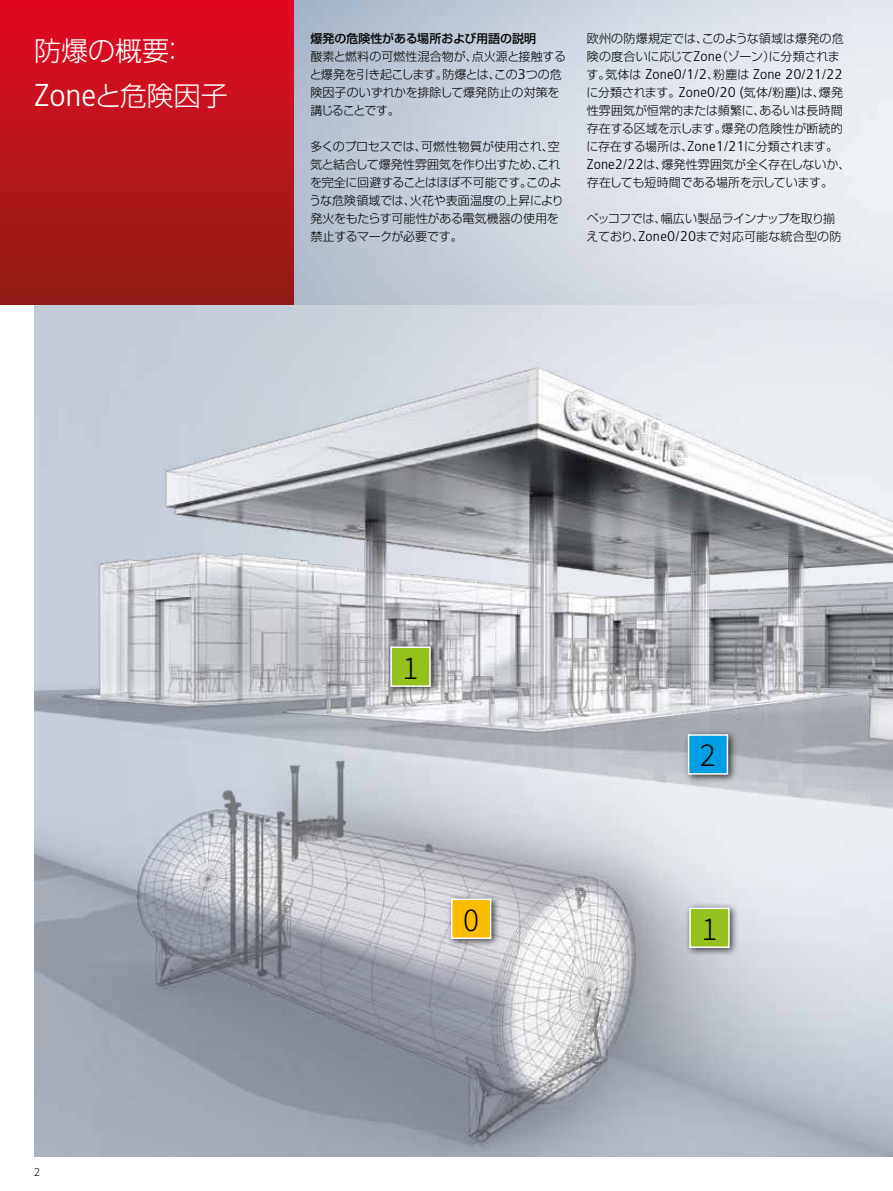
<style>
.page{position:relative;width:893px;height:1191px;background:#fff}
.page>*{position:absolute;margin:0;border:0;box-sizing:border-box;transform-origin:0 0}
.t1{font:300 30px "Noto Sans JP";color:#000}
.t2{font:300 27px/45px "Shin Go Pro";color:#fff}
.t3{font:300 condensed 14.1px "Frutiger LT Pro";letter-spacing:.01em;color:#000;scale:1.1 1}
.t4{font:300 12px/18px "Shin Go Pro";letter-spacing:-.01em;color:#000}
.t5{font:500 12px "Shin Go Pro";color:#000}
.t6{font:300 11.25px "Noto Sans JP";color:#000}
.s1{font-family:"Frutiger LT Pro";font-stretch:condensed;font-size:31.65px}
.s2{font-family:"Frutiger LT Pro";font-stretch:condensed;font-size:14.1px}
.s3{font-family:"Shin Go Pro";font-stretch:normal;font-size:12px}
</style>
<div class="page">
<img style="left:34px;top:304px;width:859px;height:853px">
<img style="left:293px;top:0;width:600px;height:304px">
<div style="left:0;top:0;width:293px;height:304px;background:linear-gradient(to bottom,#e50a22,#8f1d15)"></div>
<div style="left:446px;top:893px;width:55px;height:55px;background:#000;opacity:.75"></div>
<div style="left:452px;top:899px;width:39px;height:39px;background:#fabc00"></div>
<div style="left:451px;top:898px;width:40px;height:41px;border:2px solid #fff"></div>
<div style="left:684px;top:902px;width:55px;height:55px;background:#000;opacity:.75"></div>
<div style="left:690px;top:908px;width:39px;height:39px;background:#95c11f"></div>
<div style="left:689px;top:907px;width:41px;height:41px;border:2px solid #fff"></div>
<div style="left:386px;top:641px;width:54px;height:55px;background:#000;opacity:.75"></div>
<div style="left:391px;top:647px;width:39px;height:39px;background:#95c11f"></div>
<div style="left:390px;top:646px;width:41px;height:41px;border:2px solid #fff"></div>
<div style="left:683px;top:729px;width:55px;height:55px;background:#000;opacity:.75"></div>
<div style="left:689px;top:735px;width:38px;height:39px;background:#009fe3"></div>
<div style="left:688px;top:734px;width:40px;height:40px;border:2px solid #fff"></div>
<h2 class="t2" style="left:34px;top:25px;width:195px">防爆の概要：<br><span class="s1">Zone</span>と危険因子</h2>
<p class="t5" style="left:310px;top:29px;width:227px">爆発の危険性がある場所および用語の説明</p>
<p class="t4" style="left:310px;top:46px;width:258px">酸素と燃料の可燃性混合物が、点火源と接触すると爆発を引き起こします。防爆とは、この<span class="s2">3</span>つの危険因子のいずれかを排除して爆発防止の対策を講じることです。</p>
<p class="t4" style="left:309px;top:136px;width:256px">多くのプロセスでは、可燃性物質が使用され、空気と結合して爆発性雰囲気を作り出すため、これを完全に回避することはほぼ不可能です。このような危険領域では、火花や表面温度の上昇により発火をもたらす可能性がある電気機器の使用を禁止するマークが必要です。</p>
<p class="t4" style="left:587px;top:28px;width:259px">欧州の防爆規定では、このような領域は爆発の危険の度合いに応じて<span class="s2">Zone</span>（ゾーン）に分類されま</p>
<p class="t3" style="left:587px;top:66px;width:234px"><span class="s3">す。気体は</span> Zone0/1/2<span class="s3">、粉塵は</span> Zone 20/21/22</p>
<p class="t4" style="left:586px;top:82px;width:266px">に分類されます。<span class="s2">Zone0/20 (</span>気体<span class="s2">/</span>粉塵<span class="s2">)</span>は、爆発性雰囲気が恒常的または頻繁に、あるいは長時間存在する区域を示します。爆発の危険性が断続的に存在する場所は、<span class="s2">Zone1/21</span>に分類されます。<br><span class="s2">Zone2/22</span>は、爆発性雰囲気が全く存在しないか、存在しても短時間である場所を示しています。</p>
<p class="t4" style="left:587px;top:208px;width:256px">ベッコフでは、幅広い製品ラインナップを取り揃えており、<span class="s2">Zone0/20</span>まで対応可能な統合型の防</p>
<p class="t6" style="left:34px;top:1165px;width:8px">2</p>
<h1 class="t1" style="left:402px;top:650px;width:18px">1</h1>
<h1 class="t1" style="left:700px;top:738px;width:18px">2</h1>
<h1 class="t1" style="left:463px;top:902px;width:18px">0</h1>
<h1 class="t1" style="left:701px;top:911px;width:18px">1</h1>
</div>
